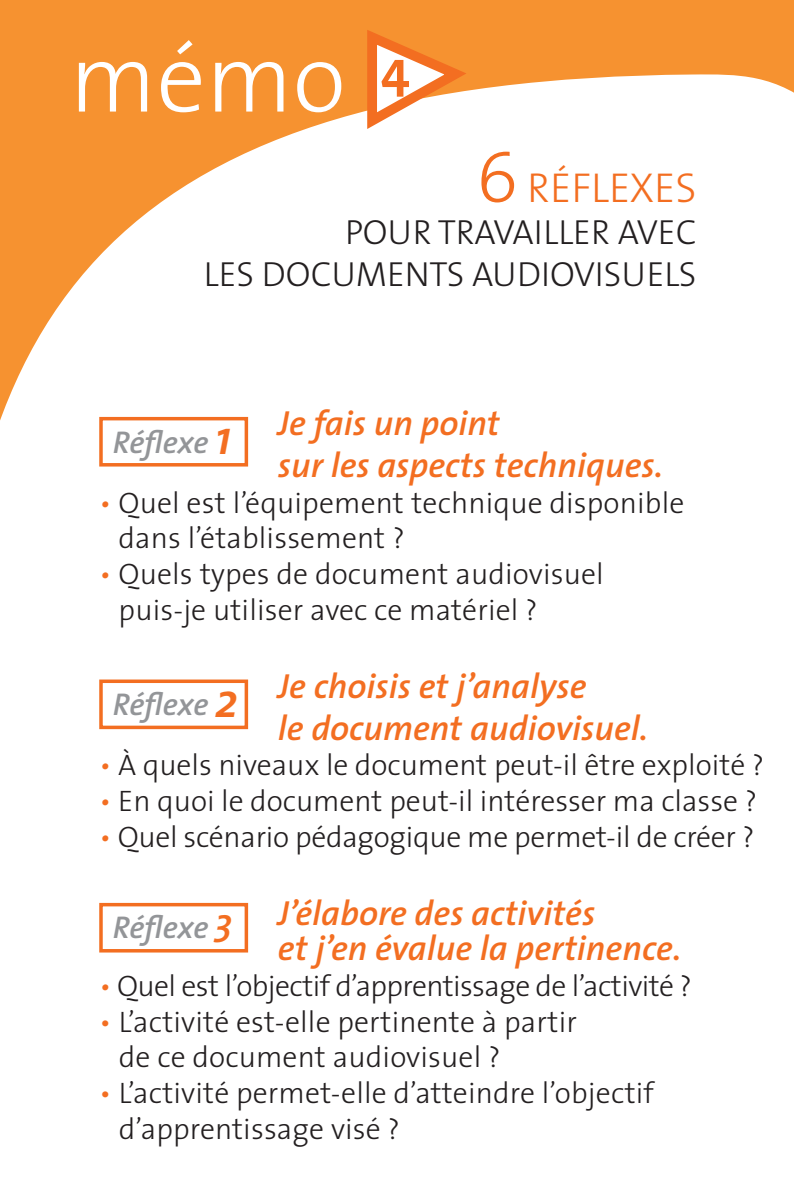
<style>
.page{position:relative;width:794px;height:1191px;background:#f69230}
.page>*{position:absolute;margin:0;border:0;box-sizing:border-box;transform-origin:0 0}
.t1{font:300 98px "The Sans";color:#fff}
.t2{font:42px "The Sans Light Caps";color:#f36e21}
.t3{font:italic 600 35px/42px "The Sans";color:#f36e21}
.t4{font:35px/42px "The Sans Light Caps";color:#231f20;text-align:right}
.t5{font:300 29.75px/35.7px "The Sans";letter-spacing:.005em;color:#231f20}
.t6{font:300 29.75px "The Sans";letter-spacing:-.02em;color:#231f20}
.s1{font-size:73.5px}
.s2{font-size:49px}
.s3{font-style:italic;color:#f36e21}
.s4{font-size:38.5px}
.s5{color:#f36e21}
</style>
<div class="page">
<div style="left:0;top:74px;width:794px;height:1117px;background:#fff"></div>
<div style="left:101px;top:419px;width:145px;height:46px;background:#fff"></div>
<div style="left:99px;top:417px;width:149px;height:49px;border:4px solid #f36e21"></div>
<div style="left:101px;top:681px;width:145px;height:46px;background:#fff"></div>
<div style="left:99px;top:679px;width:149px;height:50px;border:4px solid #f36e21"></div>
<div style="left:101px;top:904px;width:145px;height:46px;background:#fff"></div>
<div style="left:99px;top:903px;width:149px;height:49px;border:4px solid #f36e21"></div>
<svg style="left:359px;top:30px;width:118px;height:104px"></svg>
<p class="t1" style="left:69px;top:-3px;width:342px">mémo <sup>4</sup></p>
<p class="t2" style="left:476px;top:153px;width:222px"><span class="s1">6</span> RÉFLEXES</p>
<p class="t4" style="left:204px;top:210px;width:494px">POUR TRAVAILLER AVEC<br>LES DOCUMENTS AUDIOVISUELS</p>
<p class="t3" style="left:278px;top:401px;width:387px;text-indent:-165px"><sub>Réflexe</sub> <span class="s2">1</span> Je fais un point<br>sur les aspects techniques.</p>
<p class="t5" style="left:119px;top:484px;width:567px;text-indent:-19px"><span class="s3">•</span> Quel est l’équipement technique disponible dans l’établissement ?</p>
<p class="t5" style="left:119px;top:555px;width:487px;text-indent:-19px"><span class="s3">•</span> Quels types de document audiovisuel puis-je utiliser avec ce matériel ?</p>
<p class="t3" style="left:278px;top:664px;width:372px;text-indent:-165px"><sub>Réflexe</sub> <span class="s2">2</span> Je choisis et j’analyse<br>le document audiovisuel.</p>
<p class="t5" style="left:99px;top:746px;width:666px"><span class="s3">•</span> À quels niveaux le document peut-il être exploité ?</p>
<p class="t5" style="left:99px;top:782px;width:659px"><span class="s3">•</span> En quoi le document peut-il intéresser ma classe ?</p>
<p class="t5" style="left:99px;top:818px;width:656px"><span class="s3">•</span> Quel scénario pédagogique me permet-il de créer ?</p>
<p class="t3" style="left:278px;top:894px;width:405px;line-height:35.7px;text-indent:-165px"><sub>Réflexe</sub> <span class="s4">3</span> J’élabore des activités<br>et j’en évalue la pertinence.</p>
<p class="t6" style="left:99px;top:961px;width:594px"><span class="s3">•</span> Quel est l’objectif d’apprentissage de l’activité ?</p>
<p class="t5" style="left:119px;top:1002px;width:459px;text-indent:-20px"><span class="s5">•</span> L’activité est-elle pertinente à partir de ce document audiovisuel ?</p>
<p class="t5" style="left:119px;top:1074px;width:536px;text-indent:-20px"><span class="s5">•</span> L’activité permet-elle d’atteindre l’objectif d’apprentissage visé ?</p>
</div>
